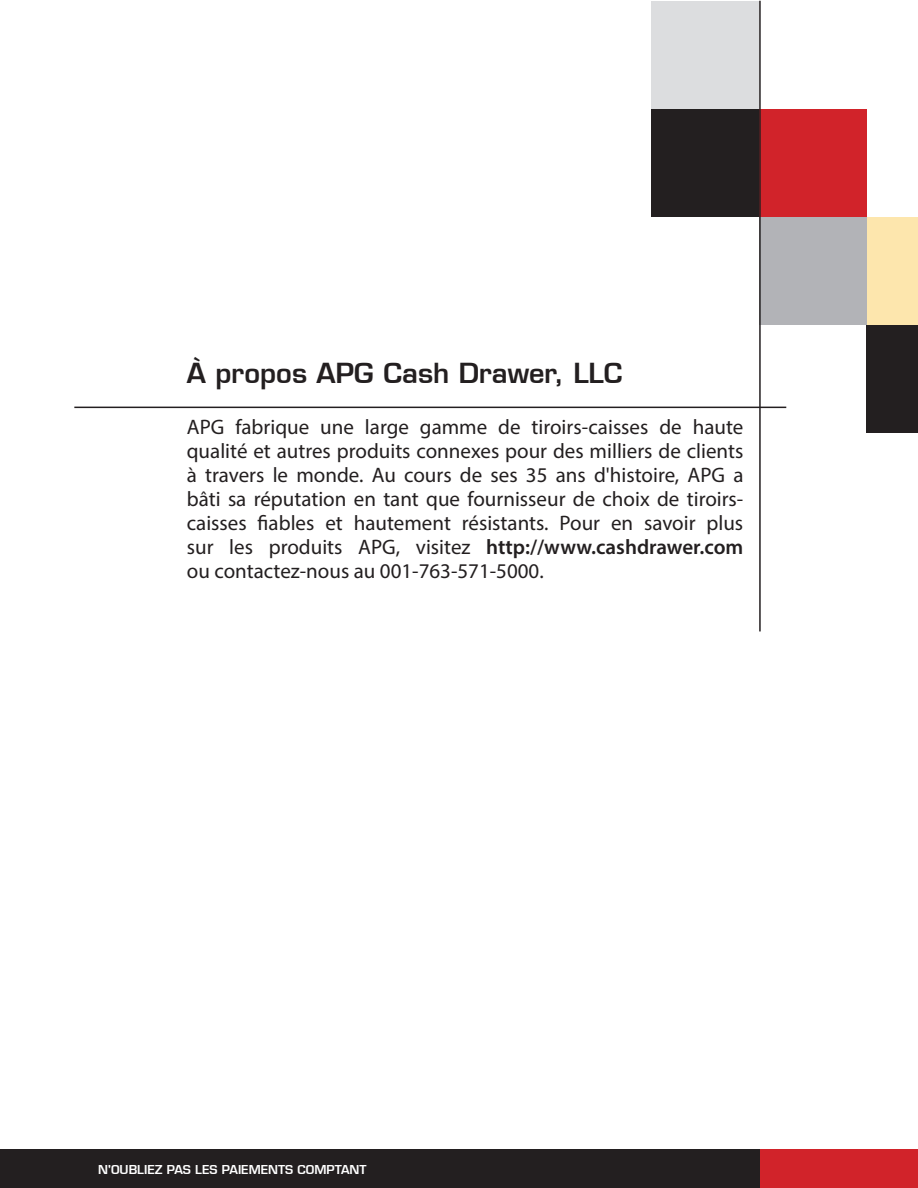
<style>
.page{position:relative;width:918px;height:1188px;background:#fff}
.page>*{position:absolute;margin:0;border:0;box-sizing:border-box;transform-origin:0 0}
.t1{font:600 27px "Eurostile";color:#231f20}
.t2{font:21px/24.2px "Myriad Pro";color:#231f20;text-align:justify}
.t3{font:600 12px "Eurostile";color:#fff}
.s1{font-weight:600}
</style>
<div class="page">
<div style="left:0;top:1150px;width:761px;height:38px;background:#231f20"></div>
<div style="left:761px;top:1150px;width:157px;height:38px;background:#d1232a"></div>
<div style="left:651px;top:1px;width:108px;height:108px;background:#dcdddf"></div>
<div style="left:759px;top:109px;width:108px;height:108px;background:#d1232a"></div>
<div style="left:651px;top:109px;width:108px;height:108px;background:#231f20"></div>
<div style="left:867px;top:217px;width:51px;height:108px;background:#fde6ad"></div>
<div style="left:759px;top:217px;width:108px;height:108px;background:#b2b3b7"></div>
<div style="left:867px;top:325px;width:51px;height:108px;background:#231f20"></div>
<hr style="left:759px;top:1px;width:2px;height:630px;background:#231f20">
<hr style="left:74px;top:407px;width:712px;height:1px;background:#231f20">
<p class="t1" style="left:187px;top:356px;width:437px">À propos APG Cash Drawer, LLC</p>
<p class="t2" style="left:187px;top:414px;width:558px">APG fabrique une large gamme de tiroirs-caisses de haute qualité et autres produits connexes pour des milliers de clients à travers le monde. Au cours de ses 35 ans d'histoire, APG a bâti sa réputation en tant que fournisseur de choix de tiroirs&shy;caisses fiables et hautement résistants. Pour en savoir plus sur les produits APG, visitez <span class="s1">http://www.cashdrawer.com </span>ou contactez-nous au 001-763-571-5000.</p>
<p class="t3" style="left:98px;top:1162px;width:270px">N'OUBLIEZ PAS LES PAIEMENTS COMPTANT</p>
</div>
